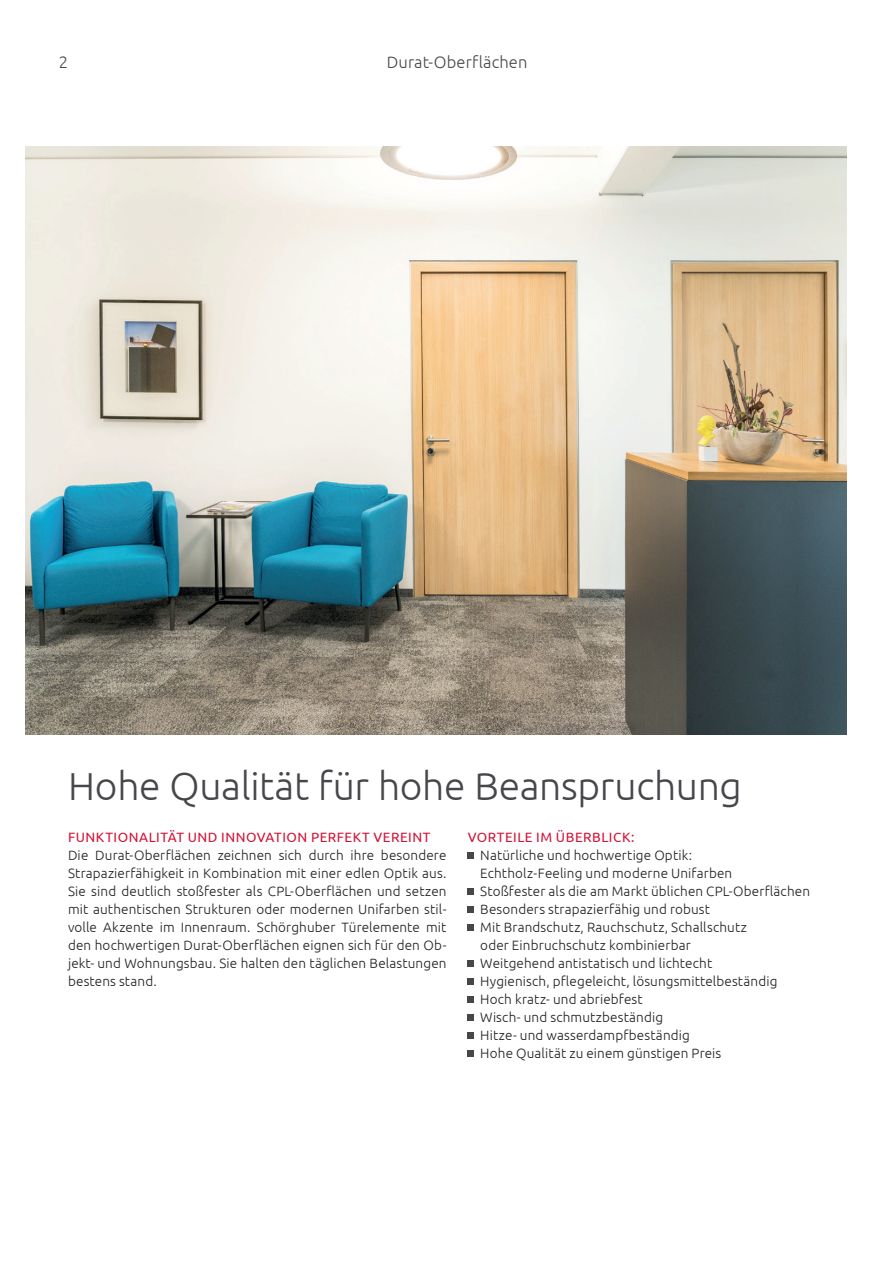
<style>
.page{position:relative;width:893px;height:1263px;background:#fff}
.page>*{position:absolute;margin:0;border:0;box-sizing:border-box;transform-origin:0 0}
.t1{font:300 39px "Ubuntu";letter-spacing:-.01em;color:#48464b}
.t2{font:300 16.5px "Ubuntu";letter-spacing:.01em;color:#48464b}
.Paragraph_Standard_Verdana_11pt_4_5mmZAB{font:300 13.5px/18px "Ubuntu";letter-spacing:.01em;color:#231f20}
.t3{font:13.5px "Ubuntu";letter-spacing:.04em;color:#d11337}
</style>
<div class="page">
<div style="left:468px;top:852px;width:6px;height:7px;background:#48464b"></div>
<div style="left:468px;top:888px;width:6px;height:7px;background:#48464b"></div>
<div style="left:468px;top:906px;width:6px;height:7px;background:#48464b"></div>
<div style="left:468px;top:924px;width:6px;height:7px;background:#48464b"></div>
<div style="left:468px;top:960px;width:6px;height:7px;background:#48464b"></div>
<div style="left:468px;top:978px;width:6px;height:7px;background:#48464b"></div>
<div style="left:468px;top:996px;width:6px;height:7px;background:#48464b"></div>
<div style="left:468px;top:1014px;width:6px;height:7px;background:#48464b"></div>
<div style="left:468px;top:1032px;width:6px;height:7px;background:#48464b"></div>
<div style="left:468px;top:1050px;width:6px;height:7px;background:#48464b"></div>
<img style="left:26px;top:146px;width:820px;height:588px">
<p class="t2" style="left:59px;top:52px;width:11px">2</p>
<p class="t2" style="left:387px;top:52px;width:142px">Durat-Oberflächen</p>
<p class="t1" style="left:68px;top:763px;width:675px">Hohe Qualität für hohe Beanspruchung</p>
<p class="t3" style="left:68px;top:829px;width:364px">FUNKTIONALITÄT UND INNOVATION PERFEKT VEREINT</p>
<p class="Paragraph_Standard_Verdana_11pt_4_5mmZAB" style="left:68px;top:846px;width:380px;text-align:justify">Die Durat-Oberflächen zeichnen sich durch ihre besondere Strapazierfähigkeit in Kombination mit einer edlen Optik aus.<br>Sie sind deutlich stoßfester als CPL-Oberflächen und setzen mit authentischen Strukturen oder modernen Unifarben stil&shy;volle Akzente im Innenraum. Schörghuber Türelemente mit den hochwertigen Durat-Oberflächen eignen sich für den Ob&shy;jekt- und Wohnungsbau. Sie halten den täglichen Belastungen bestens stand.</p>
<p class="t3" style="left:468px;top:829px;width:168px">VORTEILE IM ÜBERBLICK:</p>
<p class="Paragraph_Standard_Verdana_11pt_4_5mmZAB" style="left:480px;top:846px;width:254px">Natürliche und hochwertige Optik:<br>Echtholz-Feeling und moderne Unifarben</p>
<p class="Paragraph_Standard_Verdana_11pt_4_5mmZAB" style="left:480px;top:882px;width:331px">Stoßfester als die am Markt üblichen CPL-Oberflächen</p>
<p class="Paragraph_Standard_Verdana_11pt_4_5mmZAB" style="left:480px;top:900px;width:231px">Besonders strapazierfähig und robust</p>
<p class="Paragraph_Standard_Verdana_11pt_4_5mmZAB" style="left:480px;top:918px;width:268px">Mit Brandschutz, Rauchschutz, Schallschutz oder -Einbruchschutz kombinierbar</p>
<p class="Paragraph_Standard_Verdana_11pt_4_5mmZAB" style="left:480px;top:954px;width:233px">Weitgehend antistatisch und lichtecht</p>
<p class="Paragraph_Standard_Verdana_11pt_4_5mmZAB" style="left:480px;top:972px;width:299px">Hygienisch, pflegeleicht, lösungsmittelbeständig</p>
<p class="Paragraph_Standard_Verdana_11pt_4_5mmZAB" style="left:480px;top:990px;width:164px">Hoch kratz- und abriebfest</p>
<p class="Paragraph_Standard_Verdana_11pt_4_5mmZAB" style="left:480px;top:1008px;width:184px">Wisch- und schmutzbeständig</p>
<p class="Paragraph_Standard_Verdana_11pt_4_5mmZAB" style="left:480px;top:1026px;width:211px">Hitze- und wasserdampfbeständig</p>
<p class="Paragraph_Standard_Verdana_11pt_4_5mmZAB" style="left:480px;top:1044px;width:242px">Hohe Qualität zu einem günstigen Preis</p>
</div>
